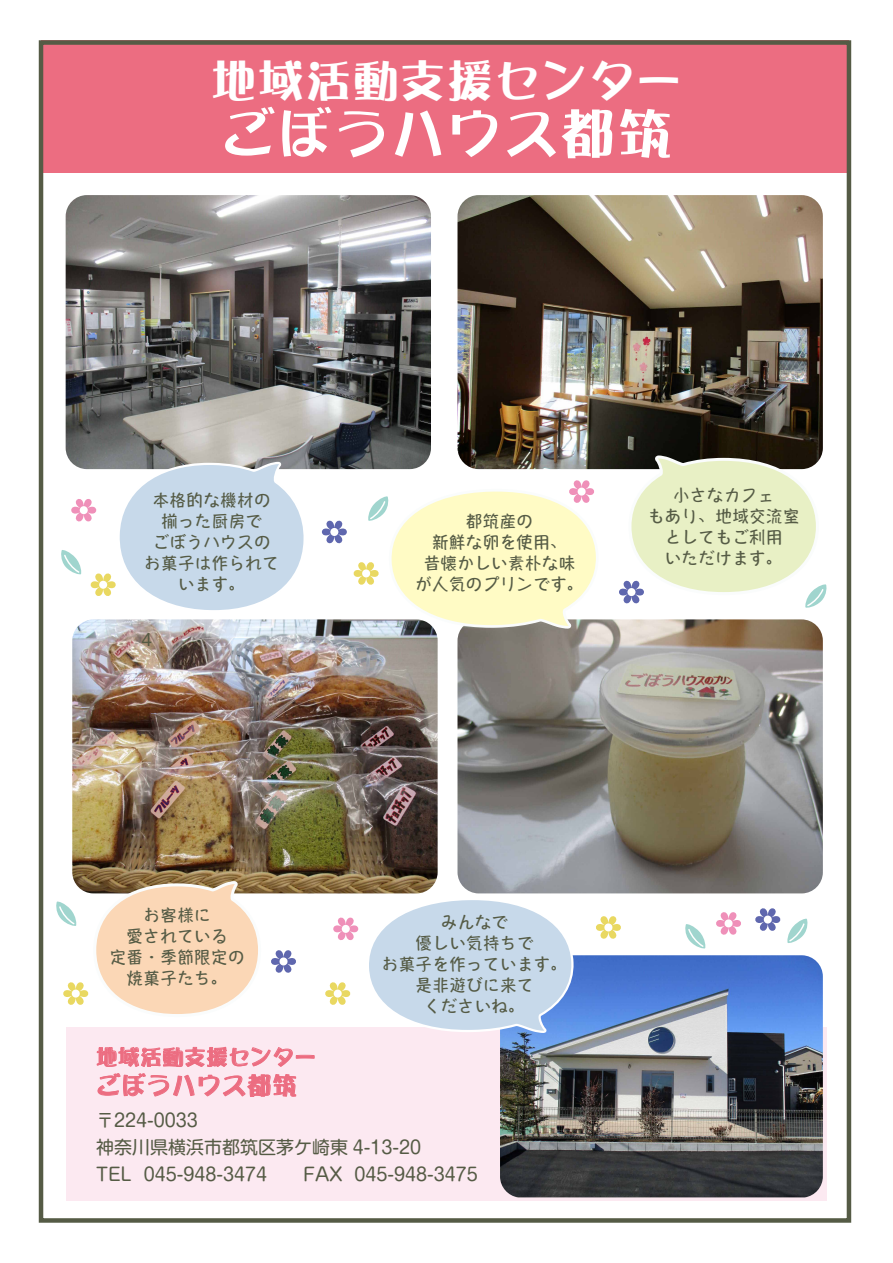
<style>
.page{position:relative;width:893px;height:1263px;background:#fff}
.page>*{position:absolute;margin:0;border:0;box-sizing:border-box;transform-origin:0 0}
.t1{font:54px "DFPOP Corn W12 MP RKSJ H";letter-spacing:.05em;color:#fff}
.t2{font:45px "DFPOP Corn W12 MP RKSJ H";letter-spacing:.05em;color:#fff}
.t3{font:24px "DFPOP Corn W12 MP RKSJ H";letter-spacing:.05em;color:#ec6d81}
.t4{font:21px "DFPOP Corn W12 MP RKSJ H";letter-spacing:.05em;color:#ec6d81}
.t5{font:18px/27px "Shin M Go Upr";color:#555b45}
.t6{font:16.5px/21px "Hannotate SC W7";letter-spacing:.025em;color:#555b45;text-align:center}
.t7{font:16.5px "UD Shin Go Pr 6";color:#555b45}
</style>
<div class="page">
<div style="left:66px;top:1027px;width:761px;height:173px;background:#fce9f1"></div>
<img style="left:66px;top:195px;width:365px;height:274px">
<img style="left:457px;top:195px;width:366px;height:274px">
<img style="left:72px;top:619px;width:366px;height:274px">
<img style="left:457px;top:619px;width:366px;height:274px">
<img style="left:500px;top:955px;width:323px;height:242px">
<div style="left:41px;top:41px;width:808px;height:132px;background:#ec6d81"></div>
<div style="left:39px;top:40px;width:812px;height:1183px;border:4px solid #555b45"></div>
<svg style="left:96px;top:1046px;width:219px;height:51px"></svg>
<svg style="left:685px;top:924px;width:21px;height:25px"></svg>
<svg style="left:716px;top:912px;width:25px;height:23px"></svg>
<div style="left:724px;top:919px;width:9px;height:8px;background:#fff;border-radius:50%"></div>
<svg style="left:755px;top:908px;width:53px;height:35px"></svg>
<div style="left:764px;top:915px;width:8px;height:8px;background:#fff;border-radius:50%"></div>
<svg style="left:271px;top:950px;width:25px;height:23px"></svg>
<div style="left:279px;top:957px;width:9px;height:8px;background:#fff;border-radius:50%"></div>
<svg style="left:616px;top:455px;width:211px;height:153px"></svg>
<div style="left:627px;top:588px;width:8px;height:8px;background:#fff;border-radius:50%"></div>
<svg style="left:325px;top:900px;width:249px;height:133px"></svg>
<div style="left:334px;top:989px;width:8px;height:8px;background:#fff;border-radius:50%"></div>
<svg style="left:596px;top:916px;width:25px;height:23px"></svg>
<div style="left:604px;top:923px;width:8px;height:8px;background:#fff;border-radius:50%"></div>
<svg style="left:319px;top:480px;width:280px;height:149px"></svg>
<div style="left:362px;top:569px;width:8px;height:8px;background:#fff;border-radius:50%"></div>
<svg style="left:61px;top:462px;width:245px;height:148px"></svg>
<div style="left:99px;top:581px;width:8px;height:8px;background:#fff;border-radius:50%"></div>
<svg style="left:56px;top:881px;width:205px;height:133px"></svg>
<div style="left:72px;top:989px;width:8px;height:8px;background:#fff;border-radius:50%"></div>
<h2 class="t2" style="left:211px;top:59px;width:472px">地域活動支援センター</h2>
<h1 class="t1" style="left:221px;top:107px;width:452px">ごぼうハウス都筑</h1>
<p class="t6" style="left:144px;top:488px;width:136px">本格的な機材の揃った厨房で<br>ごぼうハウスのお菓子は作られています。</p>
<p class="t7" style="left:141px;top:626px;width:12px">4</p>
<p class="t6" style="left:415px;top:509px;width:170px">都筑産の<br>新鮮な卵を使用、<br>昔懐かしい素朴な味が人気のプリンです。</p>
<p class="t6" style="left:648px;top:484px;width:153px">小さなカフェ<br>もあり、地域交流室としてもご利用<br>いただけます。</p>
<p class="t6" style="left:110px;top:903px;width:136px">お客様に<br>愛されている<br>定番・季節限定の焼菓子たち。</p>
<p class="t4" style="left:96px;top:1046px;width:221px">地域活動支援センター</p>
<h3 class="t3" style="left:96px;top:1073px;width:202px">ごぼうハウス都筑</h3>
<p class="t6" style="left:382px;top:911px;width:187px">みんなで<br>優しい気持ちで<br>お菓子を作っています。是非遊びに来て<br>くださいね。</p>
<p class="t5" style="left:96px;top:1106px;width:383px">〒224-0033<br>神奈川県横浜市都筑区茅ケ崎東 4-13-20<br>TEL 045-948-3474　　FAX 045-948-3475</p>
</div>
